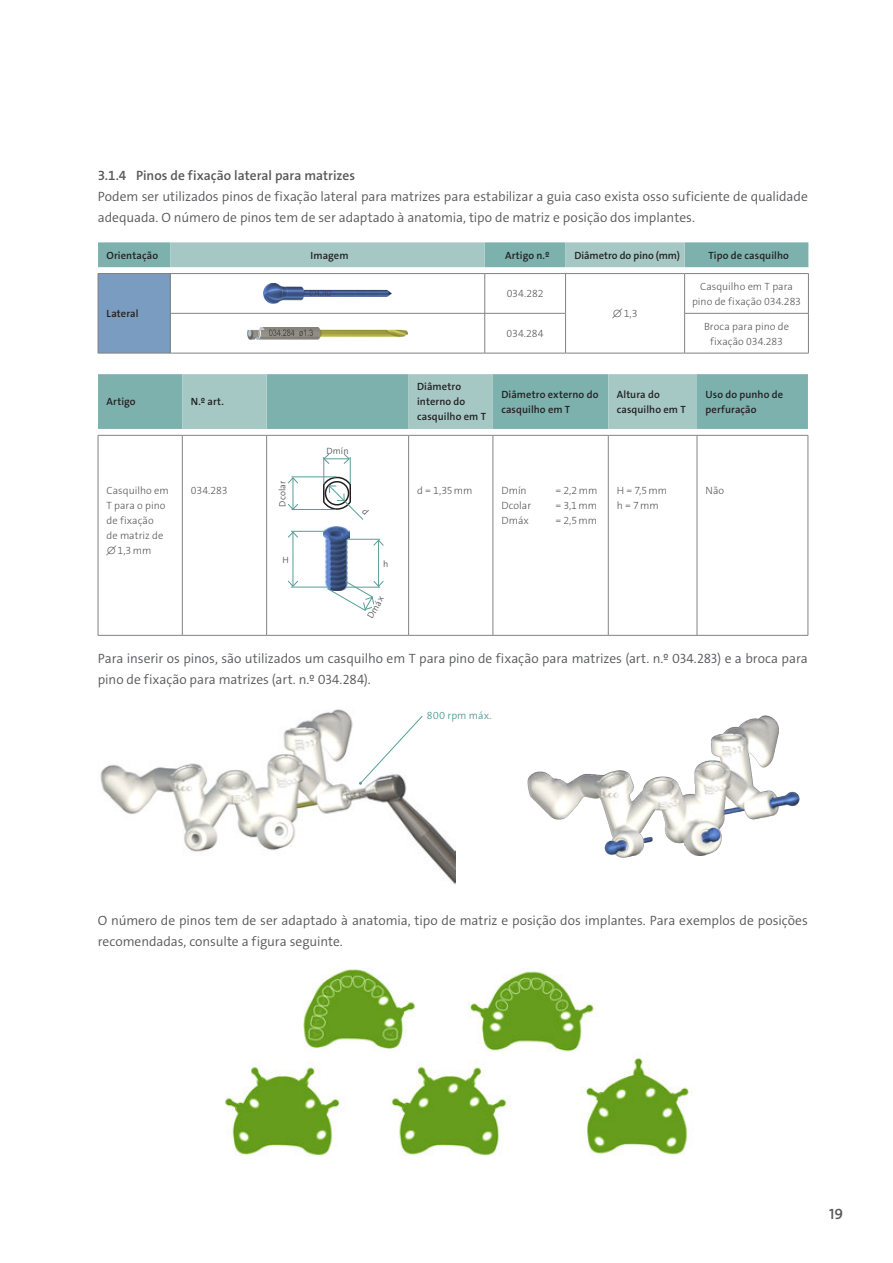
<style>
.page{position:relative;width:893px;height:1263px;background:#fff}
.page>*{position:absolute;margin:0;border:0;box-sizing:border-box;transform-origin:0 0}
.t1{font:15px "The Sans LP6 Se Bld";color:#57585a}
.Copy{font:13.5px/21px "The Sans LP4 Se Lig";letter-spacing:-.005em;color:#57585a}
.Subtitle_II{font:13.5px "The Sans LP6 Se Bld";color:#57585a}
.Table_Copy{font:10.5px/15px "The Sans LP3 Lig";letter-spacing:.005em;color:#57585a;text-align:center}
.Table_Title{font:10.5px/15px "The Sans LP6 Se Bld";letter-spacing:.01em;color:#231f20}
.t2{font:10.5px "The Sans LP4 Se Lig";letter-spacing:.01em;color:#569e98}
.Table_Copy-2{font:10.5px "The Sans LP6 Se Bld";letter-spacing:.01em;color:#231f20}
.Copy-2{font:9.15px "The Sans LP4 Se Lig";letter-spacing:.01em;color:#57585a}
</style>
<div class="page">
<svg style="left:98px;top:242px;width:710px;height:25px;background:#97c0bc"></svg>
<div style="left:98px;top:274px;width:72px;height:79px;background:#7a9cc0"></div>
<hr style="left:98px;top:274px;width:1px;height:39px;background:#808285">
<hr style="left:170px;top:273px;width:315px;height:1px;background:#808285">
<hr style="left:170px;top:274px;width:1px;height:39px;background:#808285">
<hr style="left:484px;top:274px;width:1px;height:39px;background:#808285">
<hr style="left:565px;top:274px;width:1px;height:39px;background:#808285">
<hr style="left:684px;top:274px;width:1px;height:39px;background:#808285">
<hr style="left:808px;top:274px;width:1px;height:39px;background:#808285">
<hr style="left:98px;top:313px;width:1px;height:40px;background:#808285">
<hr style="left:170px;top:313px;width:315px;height:1px;background:#808285">
<hr style="left:170px;top:314px;width:1px;height:39px;background:#808285">
<hr style="left:484px;top:314px;width:1px;height:39px;background:#808285">
<hr style="left:565px;top:314px;width:1px;height:39px;background:#808285">
<hr style="left:684px;top:314px;width:1px;height:39px;background:#808285">
<hr style="left:808px;top:314px;width:1px;height:39px;background:#808285">
<hr style="left:170px;top:353px;width:315px;height:1px;background:#808285">
<hr style="left:485px;top:353px;width:81px;height:1px;background:#808285">
<hr style="left:685px;top:353px;width:124px;height:1px;background:#808285">
<hr style="left:98px;top:273px;width:72px;height:1px;background:#808285">
<hr style="left:485px;top:273px;width:81px;height:1px;background:#808285">
<hr style="left:566px;top:273px;width:119px;height:1px;background:#808285">
<hr style="left:685px;top:273px;width:124px;height:1px;background:#808285">
<hr style="left:485px;top:313px;width:81px;height:1px;background:#808285">
<hr style="left:684px;top:313px;width:125px;height:1px;background:#808285">
<hr style="left:98px;top:353px;width:72px;height:1px;background:#808285">
<hr style="left:566px;top:353px;width:119px;height:1px;background:#808285">
<img style="left:264px;top:283px;width:127px;height:20px">
<img style="left:248px;top:327px;width:159px;height:12px">
<svg style="left:98px;top:374px;width:710px;height:55px;background:#8cb9b6"></svg>
<hr style="left:98px;top:435px;width:84px;height:1px;background:#808285">
<hr style="left:98px;top:436px;width:1px;height:199px;background:#808285">
<hr style="left:182px;top:435px;width:85px;height:1px;background:#808285">
<hr style="left:182px;top:436px;width:1px;height:199px;background:#808285">
<hr style="left:267px;top:435px;width:142px;height:1px;background:#808285">
<hr style="left:266px;top:436px;width:1px;height:199px;background:#808285">
<hr style="left:409px;top:435px;width:84px;height:1px;background:#808285">
<hr style="left:408px;top:436px;width:1px;height:199px;background:#808285">
<hr style="left:493px;top:435px;width:115px;height:1px;background:#808285">
<hr style="left:493px;top:436px;width:1px;height:199px;background:#808285">
<hr style="left:608px;top:435px;width:89px;height:1px;background:#808285">
<hr style="left:608px;top:436px;width:1px;height:199px;background:#808285">
<hr style="left:697px;top:435px;width:111px;height:1px;background:#808285">
<hr style="left:697px;top:436px;width:1px;height:199px;background:#808285">
<hr style="left:808px;top:436px;width:1px;height:199px;background:#808285">
<hr style="left:98px;top:635px;width:84px;height:1px;background:#808285">
<hr style="left:182px;top:635px;width:85px;height:1px;background:#808285">
<hr style="left:267px;top:635px;width:142px;height:1px;background:#808285">
<hr style="left:409px;top:635px;width:84px;height:1px;background:#808285">
<hr style="left:493px;top:635px;width:115px;height:1px;background:#808285">
<hr style="left:608px;top:635px;width:89px;height:1px;background:#808285">
<hr style="left:697px;top:635px;width:111px;height:1px;background:#808285">
<img style="left:323px;top:527px;width:26px;height:63px">
<hr style="left:293px;top:478px;width:1px;height:31px;background:#569e98">
<svg style="left:288px;top:477px;width:11px;height:7px"></svg>
<svg style="left:288px;top:503px;width:10px;height:6px"></svg>
<hr style="left:291px;top:509px;width:45px;height:1px;background:#569e98">
<hr style="left:291px;top:476px;width:45px;height:1px;background:#569e98">
<hr style="left:293px;top:532px;width:1px;height:54px;background:#569e98">
<svg style="left:288px;top:531px;width:10px;height:7px"></svg>
<svg style="left:288px;top:580px;width:11px;height:7px"></svg>
<hr style="left:291px;top:587px;width:36px;height:1px;background:#569e98">
<hr style="left:291px;top:531px;width:34px;height:1px;background:#569e98">
<hr style="left:378px;top:540px;width:1px;height:46px;background:#569e98">
<svg style="left:373px;top:539px;width:11px;height:7px"></svg>
<hr style="left:348px;top:539px;width:32px;height:1px;background:#569e98">
<svg style="left:326px;top:580px;width:58px;height:31px"></svg>
<img style="left:100px;top:709px;width:356px;height:176px">
<svg style="left:359px;top:715px;width:64px;height:70px"></svg>
<img style="left:527px;top:715px;width:273px;height:143px">
<img style="left:225px;top:968px;width:468px;height:188px">
<svg style="left:322px;top:453px;width:42px;height:67px"></svg>
<p class="Subtitle_II" style="left:98px;top:166px;width:259px">3.1.4 Pinos de fixação lateral para matrizes</p>
<p class="Copy" style="left:98px;top:186px;width:712px">Podem ser utilizados pinos de fixação lateral para matrizes para estabilizar a guia caso exista osso suficiente de qualidade adequada. O número de pinos tem de ser adaptado à anatomia, tipo de matriz e posição dos implantes.</p>
<p class="Table_Title" style="left:107px;top:248px;width:53px">Orientação</p>
<p class="Table_Title" style="left:311px;top:248px;width:40px">Imagem</p>
<p class="Table_Title" style="left:505px;top:248px;width:46px">Artigo n.º</p>
<p class="Table_Title" style="left:574px;top:248px;width:107px">Diâmetro do pino (mm)</p>
<p class="Table_Title" style="left:708px;top:248px;width:82px">Tipo de casquilho</p>
<p class="Table_Copy-2" style="left:107px;top:307px;width:34px">Lateral</p>
<p class="Table_Copy" style="left:507px;top:286px;width:38px">034.282</p>
<p class="Table_Copy" style="left:613px;top:306px;width:26px">∅1,3</p>
<p class="Table_Copy" style="left:692px;top:279px;width:111px">Casquilho em T para pino de fixação 034.283</p>
<p class="Table_Copy" style="left:507px;top:326px;width:39px">034.284</p>
<p class="Table_Copy" style="left:704px;top:319px;width:86px">Broca para pino de fixação 034.283</p>
<p class="Table_Title" style="left:107px;top:394px;width:31px">Artigo</p>
<p class="Table_Title" style="left:191px;top:394px;width:35px">N.º art.</p>
<p class="Table_Title" style="left:417px;top:379px;width:70px">Diâmetro interno do casquilho em T</p>
<p class="Table_Title" style="left:501px;top:387px;width:99px">Diâmetro externo do casquilho em T</p>
<p class="Table_Title" style="left:617px;top:387px;width:70px">Altura do casquilho em T</p>
<p class="Table_Title" style="left:705px;top:387px;width:79px">Uso do punho de perfuração</p>
<p class="Copy-2" style="left:327px;top:445px;width:24px">Dmín</p>
<p class="Table_Copy" style="left:107px;top:483px;width:64px;text-align:left">Casquilho em<br>T para o pino de fixação<br>de matriz de ∅1,3mm</p>
<p class="Table_Copy" style="left:191px;top:483px;width:38px">034.283</p>
<p class="Copy-2" style="left:277px;top:507px;width:27px;rotate:-90deg">Dcolar</p>
<p class="Copy-2" style="left:283px;top:554px;width:8px">H</p>
<p class="Copy-2" style="left:383px;top:558px;width:7px">h</p>
<p class="Table_Copy" style="left:417px;top:483px;width:57px">d = 1,35mm</p>
<p class="Table_Copy" style="left:501px;top:483px;width:27px">Dmín</p>
<p class="Table_Copy" style="left:555px;top:483px;width:43px">= 2,2mm</p>
<p class="Table_Copy" style="left:501px;top:498px;width:31px">Dcolar</p>
<p class="Table_Copy" style="left:555px;top:498px;width:43px">= 3,1mm</p>
<p class="Table_Copy" style="left:501px;top:513px;width:29px">Dmáx</p>
<p class="Table_Copy" style="left:555px;top:513px;width:43px">= 2,5mm</p>
<p class="Table_Copy" style="left:617px;top:483px;width:52px">H = 7,5mm</p>
<p class="Table_Copy" style="left:617px;top:498px;width:44px">h = 7mm</p>
<p class="Table_Copy" style="left:705px;top:483px;width:20px">Não</p>
<p class="Copy-2" style="left:364px;top:615px;width:25px;rotate:-60deg">Dmáx</p>
<p class="Copy" style="left:98px;top:648px;width:712px">Para inserir os pinos, são utilizados um casquilho em T para pino de fixação para matrizes (art. n.º 034.283) e a broca para pino de fixação para matrizes (art. n.º 034.284).</p>
<p class="t2" style="left:427px;top:709px;width:66px">800 rpm máx.</p>
<p class="Copy" style="left:98px;top:910px;width:711px">O número de pinos tem de ser adaptado à anatomia, tipo de matriz e posição dos implantes. Para exemplos de posições recomendadas, consulte a figura seguinte.</p>
<p class="t1" style="left:829px;top:1204px;width:15px">19</p>
</div>
